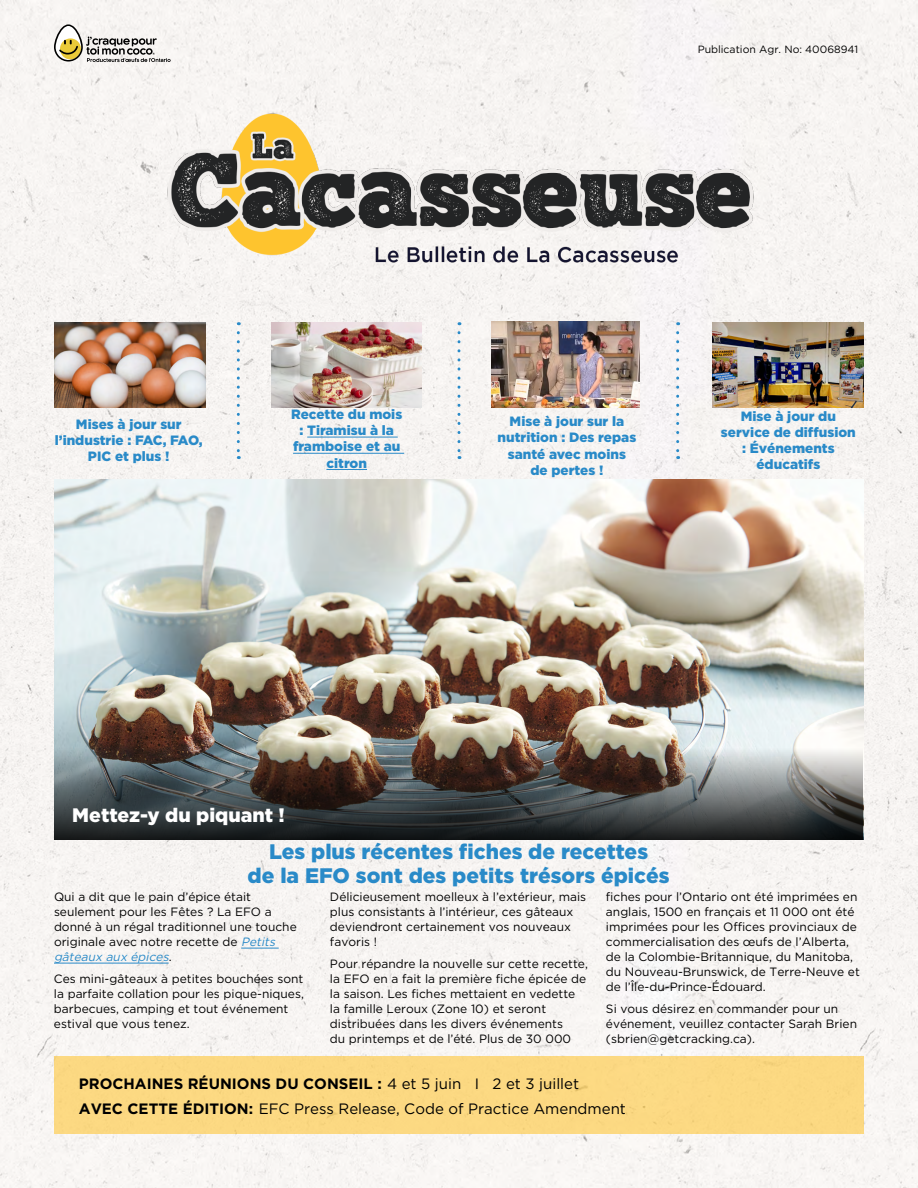
<style>
.page{position:relative;width:918px;height:1188px;background:#f7f4f2}
.page>*{position:absolute;margin:0;border:0;box-sizing:border-box;transform-origin:0 0}
.t1{font:900 21px/24px "Gotham";color:#298ac8;text-align:center}
.t2{font:900 19.5px "Gotham";color:#fff}
.t3{font:15px/25.5px "Gotham";color:#000}
.t4{font:900 13.5px/16.2px "Gotham";color:#298ac8;text-align:center}
.t5{font:12px/15px "Gotham";color:#000}
.t6{font:10.5px "Gotham";color:#000}
.s1{font-style:italic;color:#298ac8}
.s2{font-weight:700}
</style>
<div class="page">
<img style="left:54px;top:480px;width:810px;height:359px">
<img style="left:55px;top:732px;width:808px;height:107px">
<hr style="left:307px;top:437px;width:91px;height:1px;background:#298ac8">
<hr style="left:293px;top:453px;width:111px;height:1px;background:#298ac8">
<hr style="left:326px;top:469px;width:41px;height:1px;background:#298ac8">
<svg style="left:237px;top:333px;width:3px;height:126px"></svg>
<svg style="left:458px;top:333px;width:2px;height:126px"></svg>
<svg style="left:676px;top:333px;width:3px;height:126px"></svg>
<hr style="left:241px;top:948px;width:38px;height:1px;background:#298ac8">
<hr style="left:54px;top:963px;width:115px;height:1px;background:#298ac8">
<div style="left:54px;top:1056px;width:810px;height:78px;background:#fcd982"></div>
<img style="left:55px;top:322px;width:150px;height:86px">
<img style="left:272px;top:322px;width:150px;height:86px">
<img style="left:713px;top:322px;width:150px;height:86px">
<img style="left:491px;top:321px;width:149px;height:87px">
<svg style="left:54px;top:24px;width:117px;height:38px"></svg>
<img style="left:155px;top:78px;width:608px;height:220px">
<p class="t6" style="left:698px;top:43px;width:162px">Publication Agr. No: 40068941</p>
<p class="t4" style="left:291px;top:406px;width:113px">Recette du mois : Tiramisu à la framboise et au citron</p>
<p class="t4" style="left:721px;top:407px;width:136px">Mise à jour du service de diffusion : Événements éducatifs</p>
<p class="t4" style="left:55px;top:416px;width:149px">Mises à jour sur l’industrie : FAC, FAO,<br>PIC et plus !</p>
<p class="t4" style="left:498px;top:413px;width:140px">Mise à jour sur la nutrition : Des repas santé avec moins de pertes !</p>
<h2 class="t2" style="left:72px;top:804px;width:214px">Mettez-y du piquant !</h2>
<h1 class="t1" style="left:248px;top:839px;width:424px">Les plus récentes fiches de recettes<br>de la EFO sont des petits trésors épicés</h1>
<p class="t5" style="left:54px;top:889px;width:244px">Qui a dit que le pain d’épice était seulement pour les Fêtes ? La EFO a donné à un régal traditionnel une touche originale avec notre recette de <span class="s1">Petits gâteaux aux épices</span>.</p>
<p class="t5" style="left:54px;top:971px;width:251px">Ces mini-gâteaux à petites bouchées sont la parfaite collation pour les pique-niques, barbecues, camping et tout événement estival que vous tenez.</p>
<p class="t5" style="left:606px;top:889px;width:255px">fiches pour l’Ontario ont été imprimées en anglais, 1500 en français et 11 000 ont été imprimées pour les Offices provinciaux de commercialisation des œufs de l’Alberta, de la Colombie-Britannique, du Manitoba, du Nouveau-Brunswick, de Terre-Neuve et de l’Île-du-Prince-Édouard.</p>
<p class="t5" style="left:606px;top:1001px;width:253px">Si vous désirez en commander pour un événement, veuillez contacter Sarah Brien (sbrien@getcracking.ca).</p>
<p class="t3" style="left:79px;top:1071px;width:549px"><span class="s2">P</span><span class="s2">ROCHAINES</span> <span class="s2">RÉUNIONS DU CONSEIL</span> <span class="s2">:</span> 4 et 5 juin I 2 et 3 juillet<br><span class="s2">AVEC CETTE ÉDITION:</span> EFC Press Release, Code of Practice Amendment</p>
<p class="t5" style="left:330px;top:889px;width:258px">Délicieusement moelleux à l’extérieur, mais plus consistants à l’intérieur, ces gâteaux deviendront certainement vos nouveaux favoris !</p>
<p class="t5" style="left:330px;top:956px;width:260px">Pour répandre la nouvelle sur cette recette, la EFO en a fait la première fiche épicée de la saison. Les fiches mettaient en vedette la famille Leroux (Zone 10) et seront distribuées dans les divers événements<br>du printemps et de l’été. Plus de 30 000</p>
</div>
